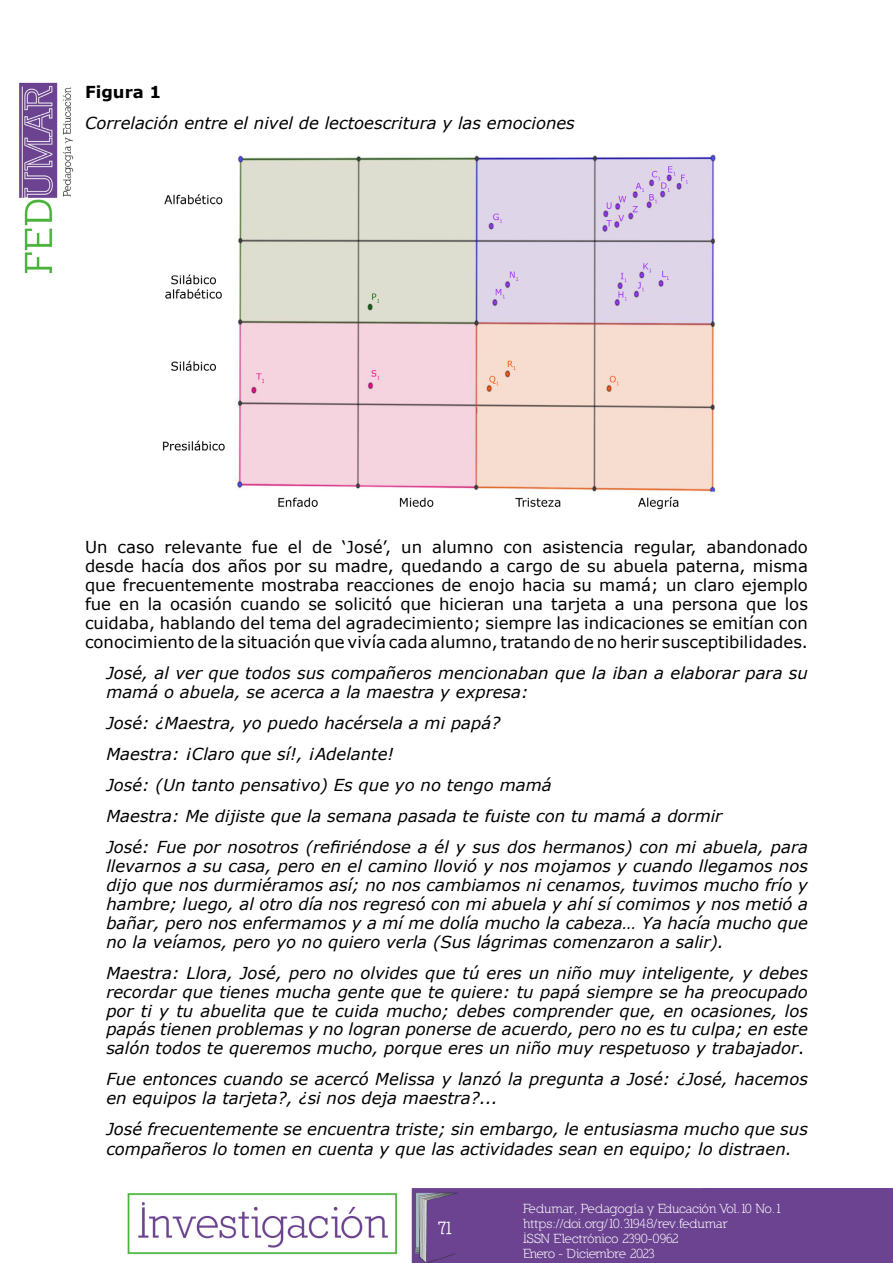
<style>
.page{position:relative;width:893px;height:1263px;background:#fff}
.page>*{position:absolute;margin:0;border:0;box-sizing:border-box;transform-origin:0 0}
.t1{font:700 18px "Nilland";color:#fff}
.t2{font:italic 16.5px/18.9px "Verdana";color:#000}
.t3{font:16.5px/18.9px "Verdana";color:#000;text-align:justify}
.t4{font:700 16.5px "Verdana";color:#000}
.t5{font:13.5px/15px "Nilland";letter-spacing:-.035em;color:#fff}
.s1{font-style:normal}
</style>
<div class="page">
<div style="left:412px;top:1189px;width:481px;height:74px;background:#6c4391"></div>
<img style="left:19px;top:82px;width:55px;height:192px">
<img style="left:127px;top:1193px;width:270px;height:62px">
<img style="left:162px;top:154px;width:557px;height:356px">
<p class="t4" style="left:85px;top:80px;width:78px">Figura 1</p>
<p class="t2" style="left:85px;top:114px;width:491px">Correlación entre el nivel de lectoescritura y las emociones</p>
<p class="t3" style="left:85px;top:537px;width:724px">Un caso relevante fue el de ‘José’, un alumno con asistencia regular, abandonado desde hacía dos años por su madre, quedando a cargo de su abuela paterna, misma que frecuentemente mostraba reacciones de enojo hacia su mamá; un claro ejemplo fue en la ocasión cuando se solicitó que hicieran una tarjeta a una persona que los cuidaba, hablando del tema del agradecimiento; siempre las indicaciones se emitían con conocimiento de la situación que vivía cada alumno, tratando de no herir susceptibilidades.</p>
<p class="t2" style="left:106px;top:663px;width:703px">José, al ver que todos sus compañeros mencionaban que la iban a elaborar para su mamá o abuela, se acerca a la maestra y expresa:</p>
<p class="t2" style="left:106px;top:707px;width:703px;line-height:30.9px">José: ¿Maestra, yo puedo hacérsela a mi papá?<br>Maestra: ¡Claro que sí!, ¡Adelante!<br>José: (Un tanto pensativo) Es que yo no tengo mamá<br>Maestra: Me dijiste que la semana pasada te fuiste con tu mamá a dormir<br>José: Fue por nosotros (refiriéndose a él y sus dos hermanos) con mi abuela, para</p>
<p class="t2" style="left:106px;top:856px;width:703px;text-align:justify">llevarnos a su casa, pero en el camino llovió y nos mojamos y cuando llegamos nos dijo que nos durmiéramos así; no nos cambiamos ni cenamos, tuvimos mucho frío y hambre; luego, al otro día nos regresó con mi abuela y ahí sí comimos y nos metió a bañar, pero nos enfermamos y a mí me dolía mucho la cabeza… Ya hacía mucho que no la veíamos, pero yo no quiero verla (Sus lágrimas comenzaron a salir).</p>
<p class="t2" style="left:106px;top:963px;width:703px;text-align:justify">Maestra: Llora, José, pero no olvides que tú eres un niño muy inteligente, y debes recordar que tienes mucha gente que te quiere: tu papá siempre se ha preocupado por ti y tu abuelita que te cuida mucho; debes comprender que, en ocasiones, los papás tienen problemas y no logran ponerse de acuerdo, pero no es tu culpa; en este salón todos te queremos mucho, porque eres un niño muy respetuoso y trabajador<span class="s1">.</span></p>
<p class="t2" style="left:106px;top:1070px;width:703px">Fue entonces cuando se acercó Melissa y lanzó la pregunta a José: ¿José, hacemos en equipos la tarjeta?, ¿si nos deja maestra?...</p>
<p class="t2" style="left:106px;top:1119px;width:703px;line-height:19.8px">José frecuentemente se encuentra triste; sin embargo, le entusiasma mucho que sus compañeros lo tomen en cuenta y que las actividades sean en equipo; lo distraen.</p>
<p class="t1" style="left:438px;top:1217px;width:18px">71</p>
<p class="t5" style="left:523px;top:1201px;width:261px">Fedumar, Pedagogía y Educación Vol.10 No.1 https://doi.org/10.31948/rev.fedumar<br>ISSN Electrónico 2390-0962<br>Enero - Diciembre 2023</p>
</div>
